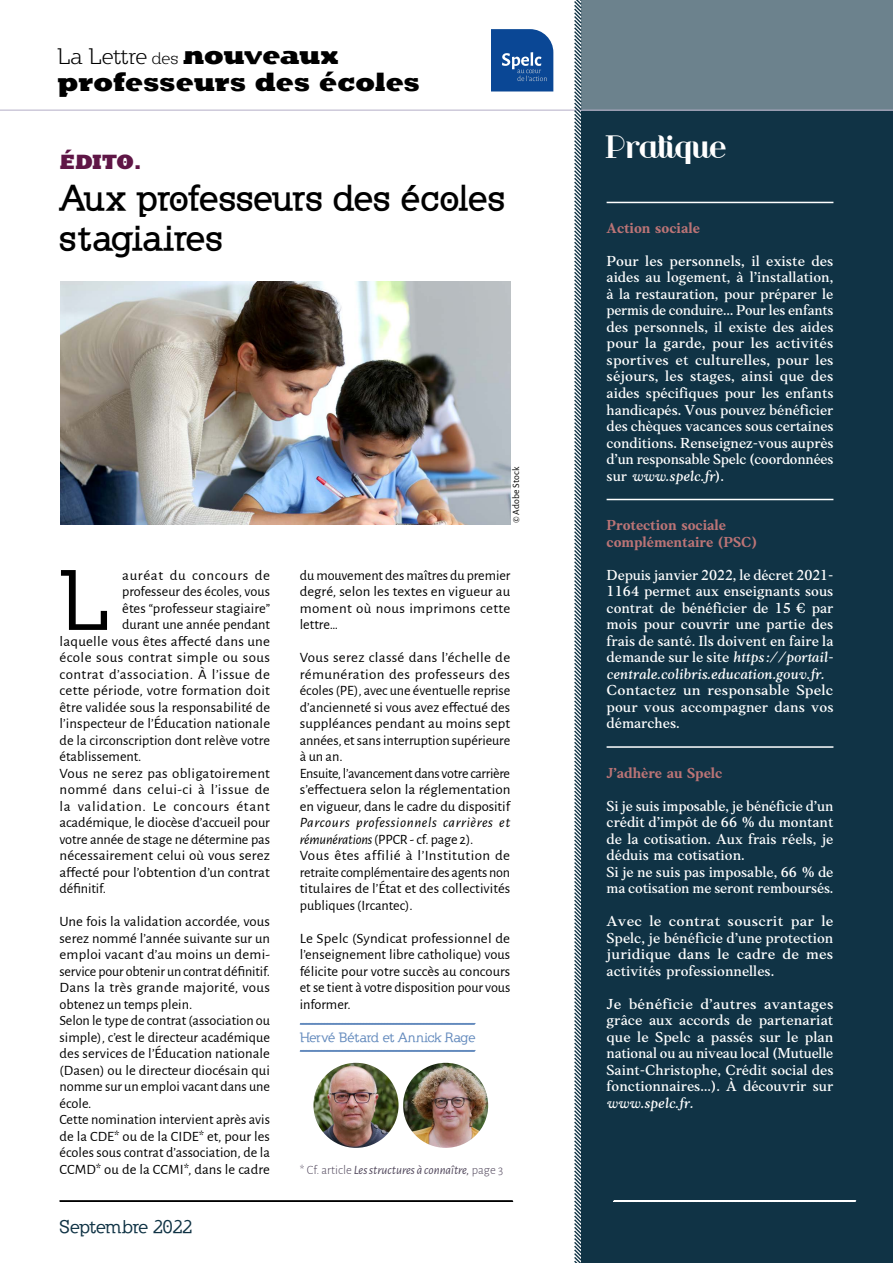
<style>
.page{position:relative;width:893px;height:1263px;background:#fff}
.page>*{position:absolute;margin:0;border:0;box-sizing:border-box;transform-origin:0 0}
.t1{font:500 88.8px "Klein Slabserif";color:#000}
.t2{font:700 37.5px/40.5px "Klein Slabserif";letter-spacing:.02em;color:#000}
.t3{font:30px "Riot Squad";letter-spacing:.015em;color:#fff}
.t4{font:27px "Klein Slabserif Blax X";color:#000}
.t5{font:300 24px "Klein Slabserif";letter-spacing:-.015em;color:#000}
.t6{font:21px "Klein Slabserif Blax X";letter-spacing:-.01em;color:#5f1646}
.t7{font:500 19.5px "Klein Slabserif";color:#103345}
.t8{font:500 15px/16.5px "Anko Personal Use";color:#fff;text-align:justify}
.t9{font:500 15px/16.5px "Anko Personal Use";color:#fff;text-align:justify;scale:1.05 1}
.t10{font:700 15px/16.5px "Anko Personal Use";color:#bb7476}
.t11{font:500 15px/16.5px "Anko Personal Use";color:#fff;text-align:justify;scale:1.04 1}
.t12{font:italic 500 15px "Anko Personal Use";color:#fff}
.t13{font:14.25px/16.5px "Alegreya Sans";color:#000;scale:1.05 1}
.t14{font:14.25px/16.5px "Alegreya Sans";color:#000;scale:1.04 1}
.t15{font:14.25px/16.5px "Alegreya Sans";color:#000;text-align:justify}
.t16{font:14.25px "Alegreya Sans";letter-spacing:.03em;color:#000;scale:1.05 1}
.t17{font:14.25px "Alegreya Sans";letter-spacing:.045em;color:#000;scale:1.05 1}
.t18{font:14.25px "Alegreya Sans";letter-spacing:.025em;color:#000;scale:1.05 1}
.t19{font:500 14.25px "Klein Slabserif";letter-spacing:-.005em;color:#638abd}
.t20{font:italic 12.75px "Alegreya Sans";color:#51475c}
.t21{font:9.75px "Alegreya Sans";letter-spacing:.015em;color:#000}
.s1{font-size:18px}
.s2{font-family:"Klein Slabserif Blax X";font-weight:400;font-size:27px}
.s3{font-style:italic}
.s4{font-weight:300;font-style:normal}
</style>
<div class="page">
<svg style="left:59px;top:1201px;width:454px;height:1px"></svg>
<div style="left:581px;top:0;width:312px;height:1263px;background:#103345"></div>
<div style="left:554px;top:0;width:339px;height:110px;background:#6c828d"></div>
<hr style="left:0;top:110px;width:893px;height:1px;background:#b4aec7">
<hr style="left:607px;top:202px;width:226px;height:1px;background:#fff">
<hr style="left:607px;top:499px;width:226px;height:1px;background:#fff">
<hr style="left:607px;top:746px;width:226px;height:2px;background:#fff">
<svg style="left:299px;top:1023px;width:177px;height:2px"></svg>
<svg style="left:299px;top:1050px;width:177px;height:2px"></svg>
<img style="left:60px;top:281px;width:450px;height:243px">
<svg style="left:573px;top:0;width:10px;height:1263px"></svg>
<svg style="left:613px;top:1200px;width:243px;height:2px"></svg>
<svg style="left:491px;top:29px;width:62px;height:62px;background:#22599f"></svg>
<img style="left:313px;top:1063px;width:86px;height:85px;border-radius:43px">
<img style="left:403px;top:1063px;width:85px;height:85px;border-radius:43px">
<h3 class="t5" style="left:57px;top:42px;width:283px">La Lettre <span class="s1">des</span> <span class="s2">nouveaux</span></h3>
<h3 class="t4" style="left:57px;top:65px;width:364px">professeurs des écoles</h3>
<h3 class="t6" style="left:60px;top:149px;width:83px">ÉDITO.</h3>
<h2 class="t2" style="left:60px;top:177px;width:447px">Aux professeurs des écoles stagiaires</h2>
<p class="t21" style="left:509px;top:523px;width:58px;rotate:-90deg">© Adobe Stock</p>
<h1 class="t1" style="left:60px;top:550px;width:51px">L</h1>
<p class="t17" style="left:122px;top:565px;width:142px">auréat du concours de</p>
<p class="t15" style="left:122px;top:582px;width:149px">professeur des écoles, vous</p>
<p class="t15" style="left:122px;top:599px;width:149px">êtes “professeur stagiaire”</p>
<p class="t15" style="left:122px;top:615px;width:149px">durant une année pendant</p>
<p class="t13" style="left:60px;top:632px;width:202px">laquelle vous êtes affecté dans une</p>
<p class="t18" style="left:60px;top:648px;width:202px">école sous contrat simple ou sous</p>
<p class="t16" style="left:60px;top:664px;width:202px">contrat d’association. À l’issue de</p>
<p class="t13" style="left:60px;top:681px;width:202px">cette période, votre formation doit</p>
<p class="t15" style="left:60px;top:698px;width:212px">être validée sous la responsabilité de</p>
<p class="t14" style="left:60px;top:714px;width:204px">l’inspecteur de l’Éducation nationale</p>
<p class="t15" style="left:60px;top:731px;width:212px">de la circonscription dont relève votre</p>
<p class="t15" style="left:60px;top:747px;width:83px">établissement.</p>
<p class="t13" style="left:60px;top:764px;width:202px">Vous ne serez pas obligatoirement</p>
<p class="t16" style="left:60px;top:780px;width:202px">nommé dans celui-ci à l’issue de</p>
<p class="t17" style="left:60px;top:796px;width:202px">la validation. Le concours étant</p>
<p class="t15" style="left:60px;top:813px;width:212px">académique, le diocèse d’accueil pour</p>
<p class="t15" style="left:60px;top:830px;width:212px">votre année de stage ne détermine pas</p>
<p class="t13" style="left:60px;top:846px;width:202px">nécessairement celui où vous serez</p>
<p class="t13" style="left:60px;top:863px;width:202px">affecté pour l’obtention d’un contrat</p>
<p class="t15" style="left:60px;top:879px;width:48px">définitif.</p>
<p class="t14" style="left:60px;top:912px;width:204px">Une fois la validation accordée, vous serez nommé l’année suivante sur un emploi vacant d’au moins un demi&shy;service pour obtenir un contrat définitif.<br>Dans la très grande majorité, vous obtenez un temps plein.<br>Selon le type de contrat (association ou simple), c’est le directeur académique des services de l’Éducation nationale (Dasen) ou le directeur diocésain qui nomme sur un emploi vacant dans une école.<br>Cette nomination intervient après avis de la CDE* ou de la CIDE* et, pour les écoles sous contrat d’association, de la CCMD* ou de la CCMI*, dans le cadre</p>
<h3 class="t7" style="left:59px;top:1215px;width:134px">Septembre 2022</h3>
<p class="t15" style="left:300px;top:566px;width:212px">du mouvement des maîtres du premier degré, selon les textes en vigueur au moment où nous imprimons cette lettre…</p>
<p class="t13" style="left:300px;top:648px;width:202px">Vous serez classé dans l’échelle de rémunération des professeurs des écoles (PE), avec une éventuelle reprise d’ancienneté si vous avez effectué des suppléances pendant au moins sept années, et sans interruption supérieure à un an.<br>Ensuite, l’avancement dans votre carrière s’effectuera selon la réglementation en vigueur, dans le cadre du dispositif</p>
<p class="t15" style="left:300px;top:813px;width:212px;text-align:left"><span class="s3">Parcours professionnels carrières et rémunérations</span> (PPCR - cf. page 2).<br>Vous êtes affilié à l’Institution de retraite complémentaire des agents non titulaires de l’État et des collectivités publiques (Ircantec).</p>
<p class="t13" style="left:300px;top:929px;width:202px;text-align:justify">Le Spelc (Syndicat professionnel de l’enseignement libre catholique) vous félicite pour votre succès au concours et se tient à votre disposition pour vous informer.</p>
<p class="t19" style="left:300px;top:1029px;width:177px">Hervé Bétard et Annick Rage</p>
<p class="t20" style="left:300px;top:1161px;width:205px"><span class="s4">* Cf. article</span> Les structures à connaître, <span class="s4">page 3</span></p>
<h3 class="t3" style="left:606px;top:130px;width:122px">Pratique</h3>
<p class="t10" style="left:607px;top:220px;width:95px">Action sociale</p>
<p class="t8" style="left:607px;top:253px;width:228px">Pour les personnels, il existe des aides au logement, à l’installation, à la restauration, pour préparer le permis de conduire… Pour les enfants des personnels, il existe des aides pour la garde, pour les activités sportives et culturelles, pour les séjours, les stages, ainsi que des aides spécifiques pour les enfants handicapés. Vous pouvez bénéficier des chèques vacances sous certaines conditions. Renseignez-vous auprès d’un responsable Spelc (coordonnées sur <span class="s3">www.spelc.fr</span>).</p>
<p class="t10" style="left:607px;top:517px;width:152px">Protection sociale complémentaire (PSC)</p>
<p class="t8" style="left:607px;top:566px;width:228px">Depuis janvier 2022, le décret 2021- 1164 permet aux enseignants sous contrat de bénéficier de 15 € par mois pour couvrir une partie des frais de santé. Ils doivent en faire la demande sur le site <span class="s3">https://portail&shy;centrale.colibris.education.gouv.fr.</span></p>
<p class="t11" style="left:607px;top:682px;width:220px">Contactez un responsable Spelc pour vous accompagner dans vos démarches.</p>
<p class="t10" style="left:607px;top:764px;width:117px">J’adhère au Spelc</p>
<p class="t8" style="left:607px;top:797px;width:228px;text-align:left">Si je suis imposable, je bénéficie d’un crédit d’impôt de 66 % du montant de la cotisation. Aux frais réels, je déduis ma cotisation.<br>Si je ne suis pas imposable, 66 % de ma cotisation me seront remboursés.</p>
<p class="t9" style="left:607px;top:913px;width:218px">Avec le contrat souscrit par le Spelc, je bénéficie d’une protection juridique dans le cadre de mes activités professionnelles.</p>
<p class="t9" style="left:607px;top:995px;width:218px">Je bénéficie d’autres avantages grâce aux accords de partenariat que le Spelc a passés sur le plan national ou au niveau local (Mutuelle Saint-Christophe, Crédit social des fonctionnaires…). À découvrir sur</p>
<p class="t12" style="left:607px;top:1094px;width:88px">www.spelc.fr.</p>
</div>
